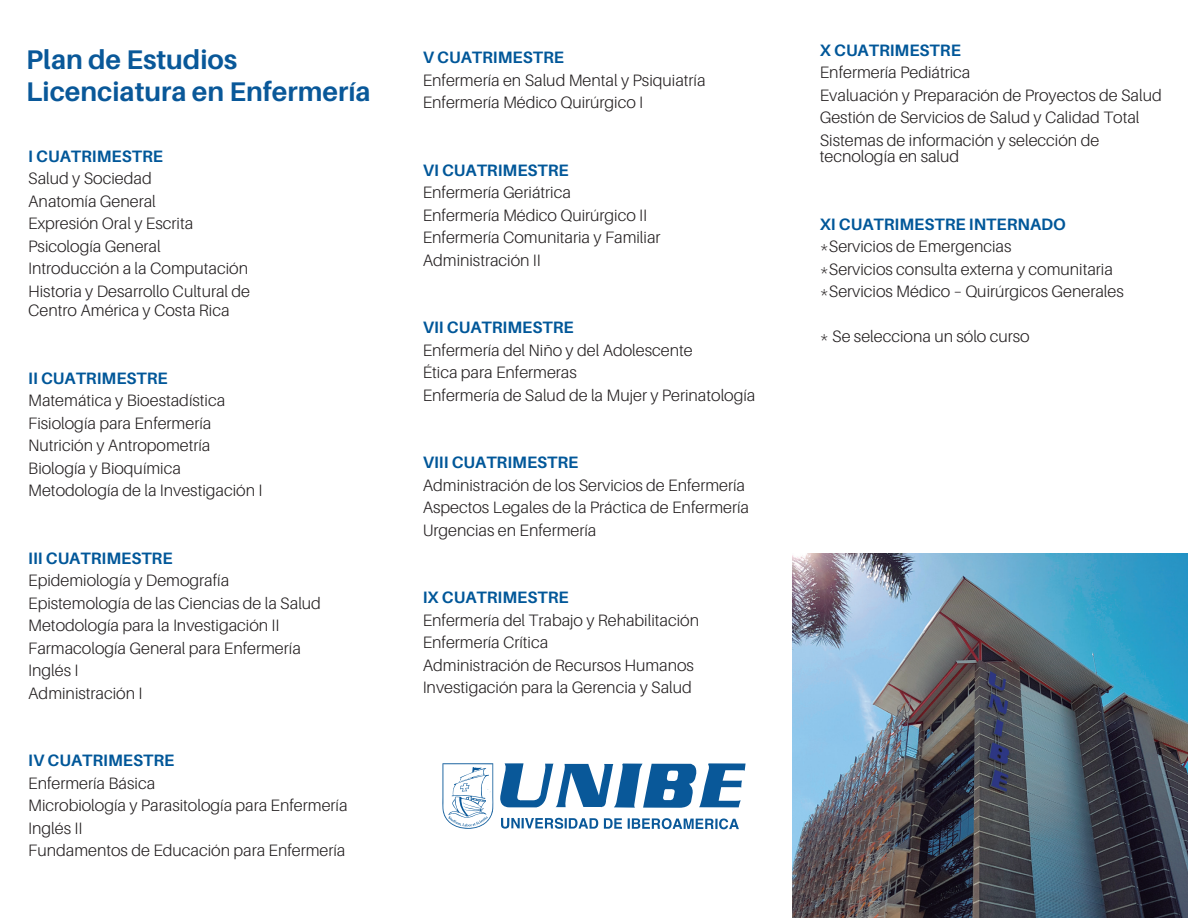
<style>
.page{position:relative;width:1188px;height:918px;background:#fff}
.page>*{position:absolute;margin:0;border:0;box-sizing:border-box;transform-origin:0 0}
.t1{font:700 27px/32.4px "Aileron";color:#095899}
.t2{font:300 16.5px/22.5px "Aileron";color:#231f20}
.t3{font:700 16.5px "Aileron";color:#015799}
</style>
<div class="page">
<svg style="left:442px;top:763px;width:304px;height:66px"></svg>
<img style="left:792px;top:554px;width:396px;height:364px">
<h1 class="t1" style="left:26px;top:43px;width:346px">Plan de Estudios<br>Licenciatura en Enfermería</h1>
<p class="t3" style="left:423px;top:48px;width:143px">V CUATRIMESTRE</p>
<p class="t2" style="left:423px;top:69px;width:284px">Enfermería en Salud Mental y Psiquiatría<br>Enfermería Médico Quirúrgico I</p>
<p class="t3" style="left:28px;top:147px;width:136px">I CUATRIMESTRE</p>
<p class="t2" style="left:28px;top:168px;width:223px">Salud y Sociedad<br>Anatomía General<br>Expresión Oral y Escrita<br>Psicología General<br>Introducción a la Computación<br>Historia y Desarrollo Cultural de</p>
<p class="t2" style="left:28px;top:300px;width:203px">Centro América y Costa Rica</p>
<p class="t3" style="left:28px;top:369px;width:141px">II CUATRIMESTRE</p>
<p class="t2" style="left:28px;top:390px;width:236px">Matemática y Bioestadística<br>Fisiología para Enfermería<br>Nutrición y Antropometría<br>Biología y Bioquímica<br>Metodología de la Investigación I</p>
<p class="t3" style="left:28px;top:549px;width:146px">III CUATRIMESTRE</p>
<p class="t2" style="left:28px;top:570px;width:294px">Epidemiología y Demografía<br>Epistemología de las Ciencias de la Salud<br>Metodología para la Investigación II<br>Farmacología General para Enfermería<br>Inglés I<br>Administración I</p>
<p class="t3" style="left:28px;top:752px;width:148px">IV CUATRIMESTRE</p>
<p class="t2" style="left:28px;top:772px;width:321px">Enfermería Básica<br>Microbiología y Parasitología para Enfermería<br>Inglés II<br>Fundamentos de Educación para Enfermería</p>
<p class="t3" style="left:423px;top:161px;width:148px">VI CUATRIMESTRE</p>
<p class="t2" style="left:423px;top:181px;width:239px">Enfermería Geriátrica<br>Enfermería Médico Quirúrgico II<br>Enfermería Comunitaria y Familiar<br>Administración II</p>
<p class="t3" style="left:423px;top:318px;width:152px">VII CUATRIMESTRE</p>
<p class="t2" style="left:423px;top:339px;width:334px">Enfermería del Niño y del Adolescente<br>Ética para Enfermeras<br>Enfermería de Salud de la Mujer y Perinatología</p>
<p class="t3" style="left:423px;top:453px;width:157px">VIII CUATRIMESTRE</p>
<p class="t2" style="left:423px;top:474px;width:328px">Administración de los Servicios de Enfermería<br>Aspectos Legales de la Práctica de Enfermería<br>Urgencias en Enfermería</p>
<p class="t3" style="left:423px;top:588px;width:147px">IX CUATRIMESTRE</p>
<p class="t2" style="left:423px;top:609px;width:278px">Enfermería del Trabajo y Rehabilitación Enfermería Crítica<br>Administración de Recursos Humanos Investigación para la Gerencia y Salud</p>
<p class="t3" style="left:820px;top:41px;width:143px">X CUATRIMESTRE</p>
<p class="t2" style="left:820px;top:61px;width:344px">Enfermería Pediátrica<br>Evaluación y Preparación de Proyectos de Salud Gestión de Servicios de Salud y Calidad Total Sistemas de información y selección de</p>
<p class="t2" style="left:820px;top:145px;width:141px">tecnología en salud</p>
<p class="t3" style="left:820px;top:215px;width:248px">XI CUATRIMESTRE INTERNADO</p>
<p class="t2" style="left:820px;top:235px;width:306px">*Servicios de Emergencias<br>*Servicios consulta externa y comunitaria *Servicios Médico – Quirúrgicos Generales</p>
<p class="t2" style="left:820px;top:325px;width:211px">* Se selecciona un sólo curso</p>
</div>
